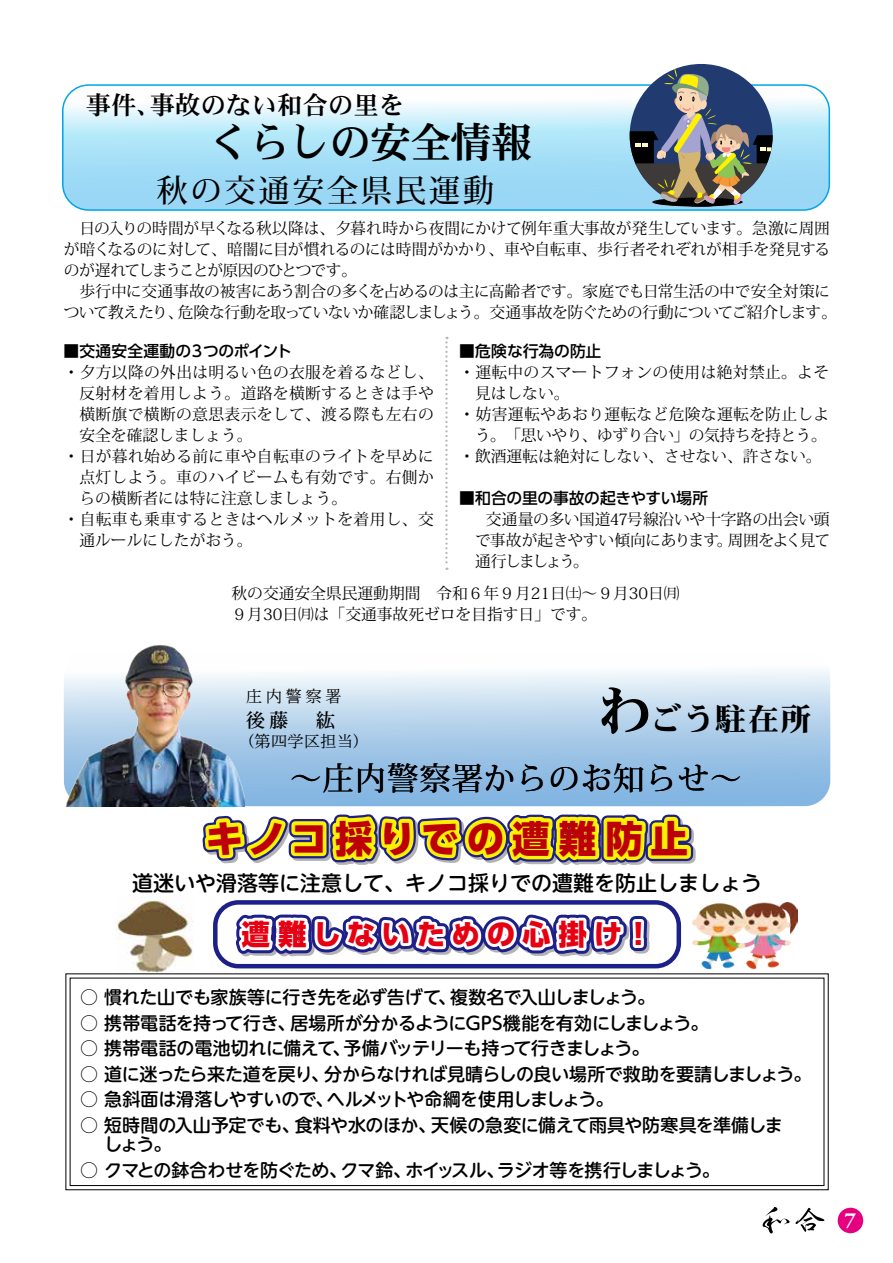
<style>
.page{position:relative;width:893px;height:1263px;background:#fff}
.page>*{position:absolute;margin:0;border:0;box-sizing:border-box;transform-origin:0 0}
.t1{font:42px "DFHS Mincho W7 WINP RKSJ H";letter-spacing:-.04em;color:#000}
.t2{font:800 37.5px "UD Shin Go Pro";letter-spacing:.2em;color:#bd0008}
.t3{font:500 31.5px "Koz Min Pr 6 N";letter-spacing:.025em;color:#000}
.t4{font:500 31.5px "Koz Min Pr 6 N";letter-spacing:.08em;color:#000}
.t5{font:31.5px "DFHS Mincho W9 WINP RKSJ H";letter-spacing:.035em;color:#000}
.t6{font:800 28.5px "UD Shin Go Pro";letter-spacing:.24em;color:#e60012}
.t7{font:25.5px "DFHS Mincho W7 WINP RKSJ H";color:#000}
.t8{font:700 21.6px "Adobe Garamond Pro";color:#fff}
.t9{font:500 21px "UD Shin M Go Pro";color:#000}
.t10{font:19.5px "DFHS Mincho W5 WINP RKSJ H";color:#000}
.t11{font:500 18px/19.5px "UD Shin M Go Pro";letter-spacing:-.025em;color:#000}
.t12{font:500 18px "UD Shin M Go Pro";letter-spacing:-.045em;color:#000}
.t13{font:16.5px "DFHS Mincho W3 WINP RKSJ H";color:#000}
.t14{font:15.75px/21px "Koz Min Pro";letter-spacing:-.03em;color:#000}
.t15{font:15.75px/21px "Koz Min Pro";color:#000;text-align:justify}
.t16{font:15.75px "Koz Min Pro";letter-spacing:.025em;color:#000}
.t17{font:15.75px "Koz Min Pro";letter-spacing:.02em;color:#000}
.t18{font:500 15.75px "UD Shin Go Pro";letter-spacing:-.01em;color:#000}
.s1{font-size:54px}
</style>
<div class="page">
<img style="left:116px;top:896px;width:77px;height:77px">
<img style="left:699px;top:902px;width:98px;height:66px">
<div style="left:70px;top:978px;width:754px;height:208px;border:1px solid #000"></div>
<svg style="left:64px;top:670px;width:766px;height:136px"></svg>
<svg style="left:763px;top:1207px;width:61px;height:26px"></svg>
<div style="left:838px;top:1208px;width:25px;height:25px;background:#e4007f;border-radius:50%"></div>
<svg style="left:65px;top:87px;width:763px;height:121px"></svg>
<div style="left:62px;top:84px;width:768px;height:127px;border:2px solid #00a6e7;border-radius:26px"></div>
<svg style="left:445px;top:337px;width:3px;height:233px"></svg>
<svg style="left:196px;top:728px;width:503px;height:247px"></svg>
<div style="left:213px;top:900px;width:468px;height:68px;border:4px solid #1d2088;border-radius:23px"></div>
<img style="left:65px;top:645px;width:179px;height:162px">
<svg style="left:630px;top:68px;width:143px;height:139px"></svg>
<h3 class="t7" style="left:86px;top:92px;width:320px">事件、事故のない和合の里を</h3>
<h1 class="t1" style="left:208px;top:121px;width:326px">くらしの安全情報</h1>
<h3 class="t4" style="left:157px;top:172px;width:339px">秋の交通安全県民運動</h3>
<p class="t14" style="left:64px;top:217px;width:775px">　日の入りの時間が早くなる秋以降は、夕暮れ時から夜間にかけて例年重大事故が発生しています。急激に周囲が暗くなるのに対して、暗闇に目が慣れるのには時間がかかり、車や自転車、歩行者それぞれが相手を発見するのが遅れてしまうことが原因のひとつです。<br>　歩行中に交通事故の被害にあう割合の多くを占めるのは主に高齢者です。家庭でも日常生活の中で安全対策について教えたり、危険な行動を取っていないか確認しましょう。交通事故を防ぐための行動についてご紹介します。</p>
<p class="t18" style="left:64px;top:339px;width:230px">■交通安全運動の３つのポイント</p>
<p class="t16" style="left:64px;top:361px;width:372px">・夕方以降の外出は明るい色の衣服を着るなどし、</p>
<p class="t16" style="left:79px;top:382px;width:356px">反射材を着用しよう。道路を横断するときは手や</p>
<p class="t16" style="left:79px;top:403px;width:356px">横断旗で横断の意思表示をして、渡る際も左右の</p>
<p class="t15" style="left:79px;top:425px;width:175px">安全を確認しましょう。</p>
<p class="t16" style="left:64px;top:445px;width:372px">・日が暮れ始める前に車や自転車のライトを早めに</p>
<p class="t16" style="left:79px;top:466px;width:356px">点灯しよう。車のハイビームも有効です。右側か</p>
<p class="t15" style="left:79px;top:488px;width:269px">らの横断者には特に注意しましょう。</p>
<p class="t16" style="left:64px;top:508px;width:372px">・自転車も乗車するときはヘルメットを着用し、交</p>
<p class="t15" style="left:79px;top:530px;width:175px">通ルールにしたがおう。</p>
<p class="t18" style="left:459px;top:339px;width:144px">■危険な行為の防止</p>
<p class="t17" style="left:459px;top:361px;width:371px">・運転中のスマートフォンの使用は絶対禁止。よそ</p>
<p class="t15" style="left:475px;top:382px;width:96px">見はしない。</p>
<p class="t17" style="left:459px;top:403px;width:371px">・妨害運転やあおり運転など危険な運転を防止しよ</p>
<p class="t14" style="left:475px;top:424px;width:353px">う。「思いやり、ゆずり合い」の気持ちを持とう。</p>
<p class="t15" style="left:459px;top:445px;width:364px">・飲酒運転は絶対にしない、させない、許さない。</p>
<p class="t18" style="left:459px;top:486px;width:250px">■和合の里の事故の起きやすい場所</p>
<p class="t15" style="left:475px;top:508px;width:357px;text-indent:11px">交通量の多い国道47号線沿いや十字路の出会い頭で事故が起きやすい傾向にあります。周囲をよく見て通行しましょう。</p>
<p class="t15" style="left:231px;top:583px;width:450px">秋の交通安全県民運動期間　令和６年９月21日㈯～９月30日㈪<br>９月30日㈪は「交通事故死ゼロを目指す日」です。</p>
<h3 class="t5" style="left:598px;top:703px;width:215px"><span class="s1">わ</span>ごう駐在所</h3>
<h3 class="t3" style="left:290px;top:760px;width:453px">～庄内警察署からのお知らせ～</h3>
<p class="t13" style="left:246px;top:688px;width:97px">庄内警察署</p>
<p class="t13" style="left:238px;top:733px;width:133px">（第四学区担当）</p>
<p class="t10" style="left:246px;top:710px;width:91px">後藤　紘</p>
<h2 class="t2" style="left:206px;top:808px;width:484px">キノコ採りでの遭難防止</h2>
<h3 class="t9" style="left:132px;top:866px;width:631px">道迷いや滑落等に注意して、キノコ採りでの遭難を防止しましょう</h3>
<h3 class="t6" style="left:242px;top:911px;width:412px">遭難しないための心掛け！</h3>
<p class="t11" style="left:80px;top:987px;width:576px">○ 慣れた山でも家族等に行き先を必ず告げて、複数名で入山しましょう。</p>
<p class="t11" style="left:80px;top:1012px;width:630px">○ 携帯電話を持って行き、居場所が分かるようにGPS機能を有効にしましょう。</p>
<p class="t11" style="left:80px;top:1038px;width:571px">○ 携帯電話の電池切れに備えて、予備バッテリーも持って行きましょう。</p>
<p class="t11" style="left:80px;top:1063px;width:733px">○ 道に迷ったら来た道を戻り、分からなければ見晴らしの良い場所で救助を要請しましょう。</p>
<p class="t11" style="left:80px;top:1089px;width:535px">○ 急斜面は滑落しやすいので、ヘルメットや命綱を使用しましょう。</p>
<p class="t11" style="left:80px;top:1114px;width:722px">○ 短時間の入山予定でも、食料や水のほか、天候の急変に備えて雨具や防寒具を準備しま　　 しょう。</p>
<p class="t12" style="left:80px;top:1155px;width:641px">○ クマとの鉢合わせを防ぐため、クマ鈴、ホイッスル、ラジオ等を携行しましょう。</p>
<h3 class="t8" style="left:845px;top:1207px;width:13px">7</h3>
</div>
